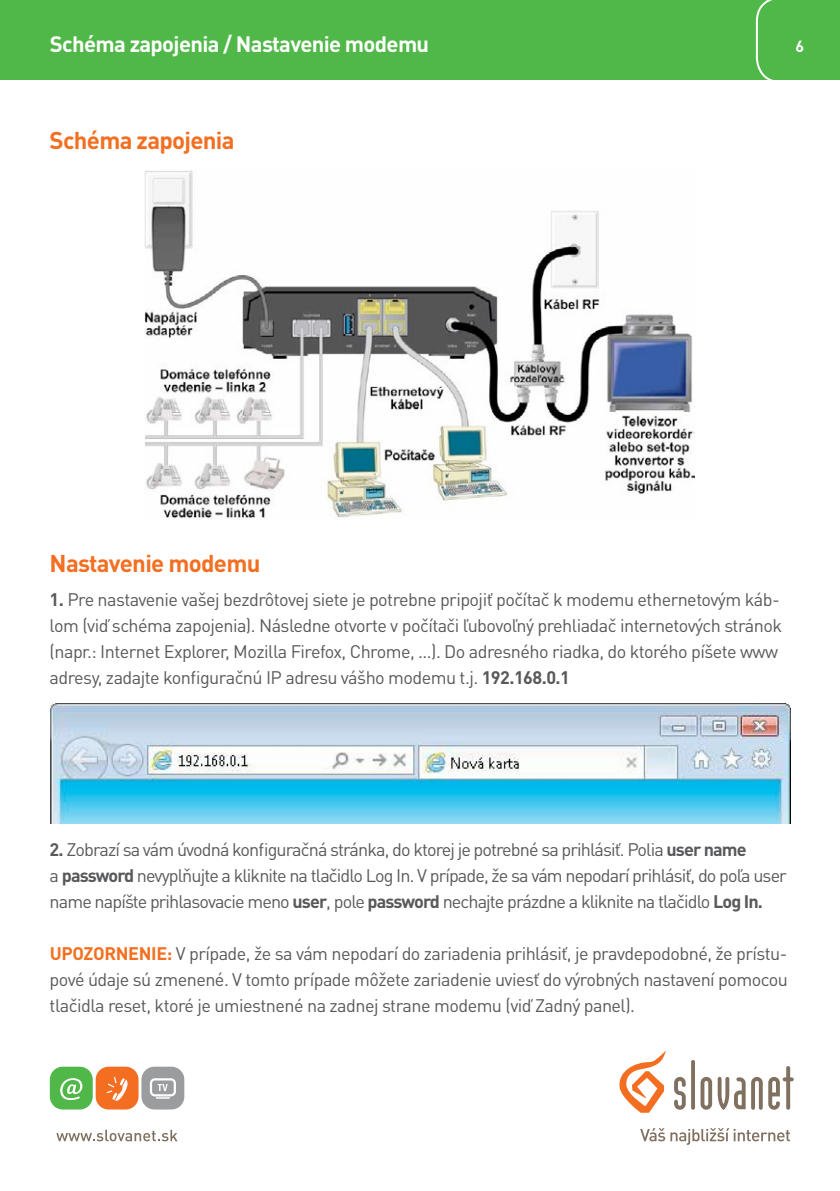
<style>
.page{position:relative;width:840px;height:1191px;background:#fff}
.page>*{position:absolute;margin:0;border:0;box-sizing:border-box;transform-origin:0 0}
.t1{font:700 24px "DIN Pro";letter-spacing:-.03em;color:#f36f21}
.t2{font:700 22px "DIN Pro";letter-spacing:-.03em;color:#fff}
.t3{font:18px/26px "DIN Pro";letter-spacing:-.03em;color:#58595b}
.t4{font:18px/26px "DIN Pro";letter-spacing:-.05em;color:#58595b}
.t5{font:700 16px "DIN Pro";color:#fff}
.s1{font-weight:700}
.s2{font-weight:700;color:#f36f21}
</style>
<div class="page">
<svg style="left:619px;top:1051px;width:46px;height:61px"></svg>
<svg style="left:56px;top:1129px;width:121px;height:12px"></svg>
<div style="left:50px;top:1066px;width:43px;height:43px;background:#50b848;border-radius:13px"></div>
<div style="left:96px;top:1066px;width:42px;height:43px;background:#f36e21;border-radius:13px"></div>
<svg style="left:60px;top:1078px;width:22px;height:22px"></svg>
<svg style="left:107px;top:1076px;width:20px;height:24px"></svg>
<div style="left:141px;top:1066px;width:43px;height:43px;background:#9a9c9d;border-radius:13px"></div>
<svg style="left:150px;top:1078px;width:26px;height:20px"></svg>
<svg style="left:674px;top:1076px;width:11px;height:33px"></svg>
<svg style="left:690px;top:1060px;width:4px;height:49px"></svg>
<svg style="left:700px;top:1076px;width:11px;height:33px"></svg>
<svg style="left:717px;top:1066px;width:76px;height:44px"></svg>
<svg style="left:640px;top:1128px;width:24px;height:13px"></svg>
<svg style="left:670px;top:1128px;width:119px;height:16px"></svg>
<div style="left:0;top:0;width:839px;height:79px;background:#50b848"></div>
<svg style="left:754px;top:0;width:28px;height:80px"></svg>
<img style="left:50px;top:704px;width:739px;height:119px">
<img style="left:145px;top:170px;width:549px;height:349px">
<p class="t2" style="left:50px;top:30px;width:380px">Schéma zapojenia / Nastavenie modemu</p>
<p class="t5" style="left:794px;top:36px;width:10px">6</p>
<p class="t1" style="left:50px;top:124px;width:186px">Schéma zapojenia</p>
<p class="t1" style="left:50px;top:547px;width:212px">Nastavenie modemu</p>
<p class="t3" style="left:50px;top:586px;width:733px"><span class="s1">1.</span> Pre nastavenie vašej bezdrôtovej siete je potrebne pripojiť počítač k modemu ethernetovým káb&shy;lom (viď schéma zapojenia). Následne otvorte v počítači ľubovoľný prehliadač internetových stránok (napr.: Internet Explorer, Mozilla Firefox, Chrome, ...). Do adresného riadka, do ktorého píšete www adresy, zadajte konfiguračnú IP adresu vášho modemu t.j. <span class="s1">192.168.0.1</span></p>
<p class="t4" style="left:50px;top:835px;width:738px"><span class="s1">2.</span> Zobrazí sa vám úvodná konfiguračná stránka, do ktorej je potrebné sa prihlásiť. Polia <span class="s1">user name<br></span>a <span class="s1">password</span> nevyplňujte a kliknite na tlačidlo Log In. V prípade, že sa vám nepodarí prihlásiť, do poľa user name napíšte prihlasovacie meno <span class="s1">user</span>, pole <span class="s1">password</span> nechajte prázdne a kliknite na tlačidlo <span class="s1">Log In.</span></p>
<p class="t3" style="left:50px;top:939px;width:739px;text-align:justify"><span class="s2">UPOZORNENIE:</span> V prípade, že sa vám nepodarí do zariadenia prihlásiť, je pravdepodobné, že prístu&shy;pové údaje sú zmenené. V tomto prípade môžete zariadenie uviesť do výrobných nastavení pomocou tlačidla reset, ktoré je umiestnené na zadnej strane modemu (viď Zadný panel).</p>
</div>
